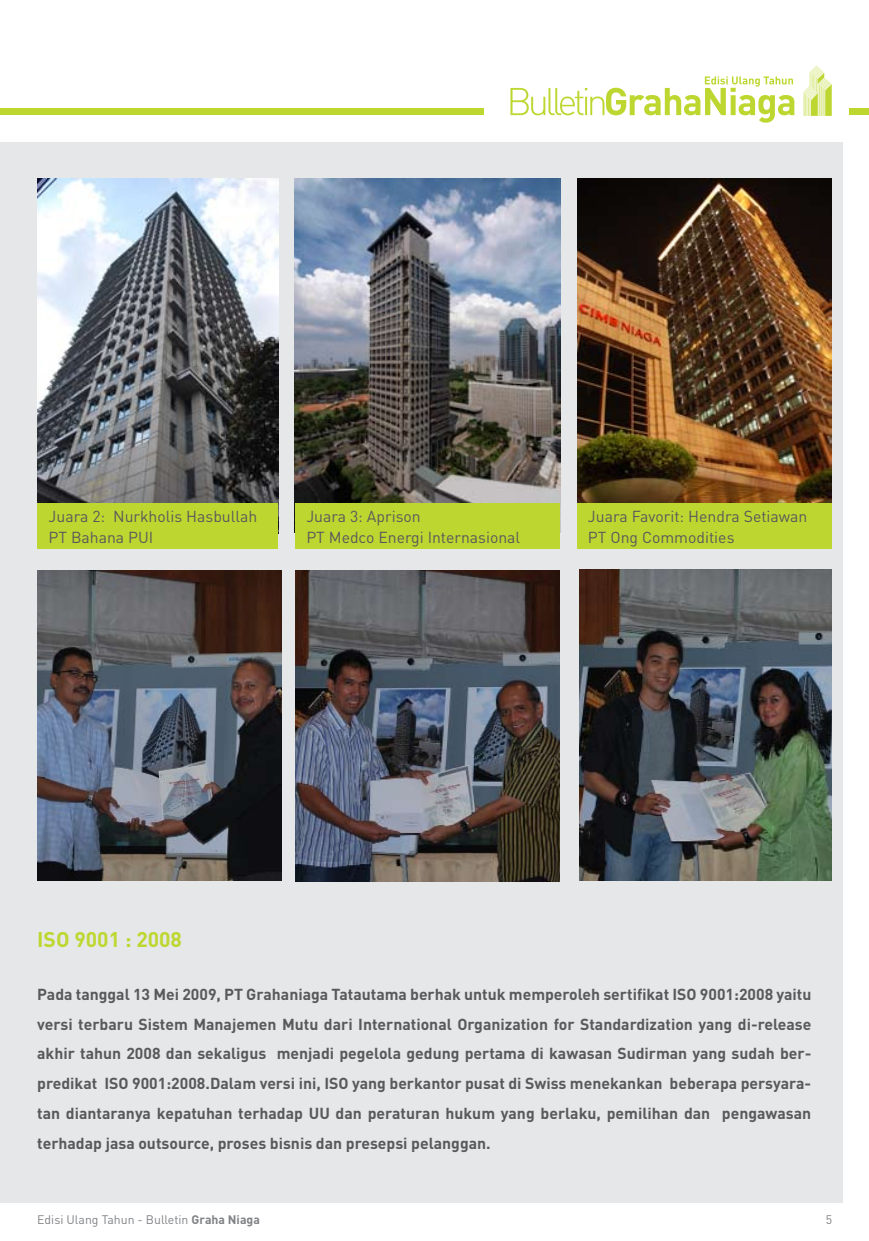
<style>
.page{position:relative;width:869px;height:1241px;background:#fff}
.page>*{position:absolute;margin:0;border:0;box-sizing:border-box;transform-origin:0 0}
.t1{font:700 21px "DIN";color:#bed730}
.t2{font:700 15.75px/29.8px "DIN";color:#58595b;text-align:justify}
.t3{font:15.75px/21px "DIN";color:#58595b}
.t4{font:12.25px "DIN";color:#808285}
.s1{font-weight:700}
</style>
<div class="page">
<div style="left:0;top:108px;width:868px;height:7px;background:#bed730"></div>
<div style="left:484px;top:0;width:364px;height:127px;background:#fff"></div>
<svg style="left:803px;top:66px;width:28px;height:50px"></svg>
<svg style="left:510px;top:76px;width:284px;height:47px"></svg>
<div style="left:0;top:143px;width:841px;height:1059px;background:#e6e7e8"></div>
<img style="left:37px;top:179px;width:241px;height:324px">
<img style="left:295px;top:179px;width:264px;height:324px">
<img style="left:577px;top:179px;width:254px;height:324px">
<img style="left:37px;top:570px;width:244px;height:310px">
<img style="left:295px;top:570px;width:264px;height:311px">
<img style="left:579px;top:569px;width:252px;height:311px">
<div style="left:37px;top:503px;width:241px;height:46px;background:#bed730"></div>
<div style="left:295px;top:503px;width:264px;height:46px;background:#bed730"></div>
<div style="left:576px;top:503px;width:255px;height:46px;background:#bed730"></div>
<p class="t3" style="left:49px;top:505px;width:210px">Juara 2: Nurkholis Hasbullah<br>PT Bahana PUI</p>
<p class="t3" style="left:306px;top:505px;width:215px">Juara 3: Aprison<br>PT Medco Energi Internasional</p>
<p class="t3" style="left:587px;top:505px;width:221px">Juara Favorit: Hendra Setiawan<br>PT Ong Commodities</p>
<h1 class="t1" style="left:37px;top:925px;width:146px">ISO 9001 : 2008</h1>
<p class="t2" style="left:37px;top:978px;width:775px">Pada tanggal 13 Mei 2009, PT Grahaniaga Tatautama berhak untuk memperoleh sertifikat ISO 9001:2008 yaitu versi terbaru Sistem Manajemen Mutu dari International Organization for Standardization yang di-release akhir tahun 2008 dan sekaligus menjadi pegelola gedung pertama di kawasan Sudirman yang sudah ber&shy;predikat ISO 9001:2008.Dalam versi ini, ISO yang berkantor pusat di Swiss menekankan beberapa persyara&shy;tan diantaranya kepatuhan terhadap UU dan peraturan hukum yang berlaku, pemilihan dan pengawasan terhadap jasa outsource, proses bisnis dan presepsi pelanggan.</p>
<p class="t4" style="left:37px;top:1211px;width:224px">Edisi Ulang Tahun - Bulletin <span class="s1">Graha Niaga</span></p>
<p class="t4" style="left:825px;top:1211px;width:8px">5</p>
</div>
